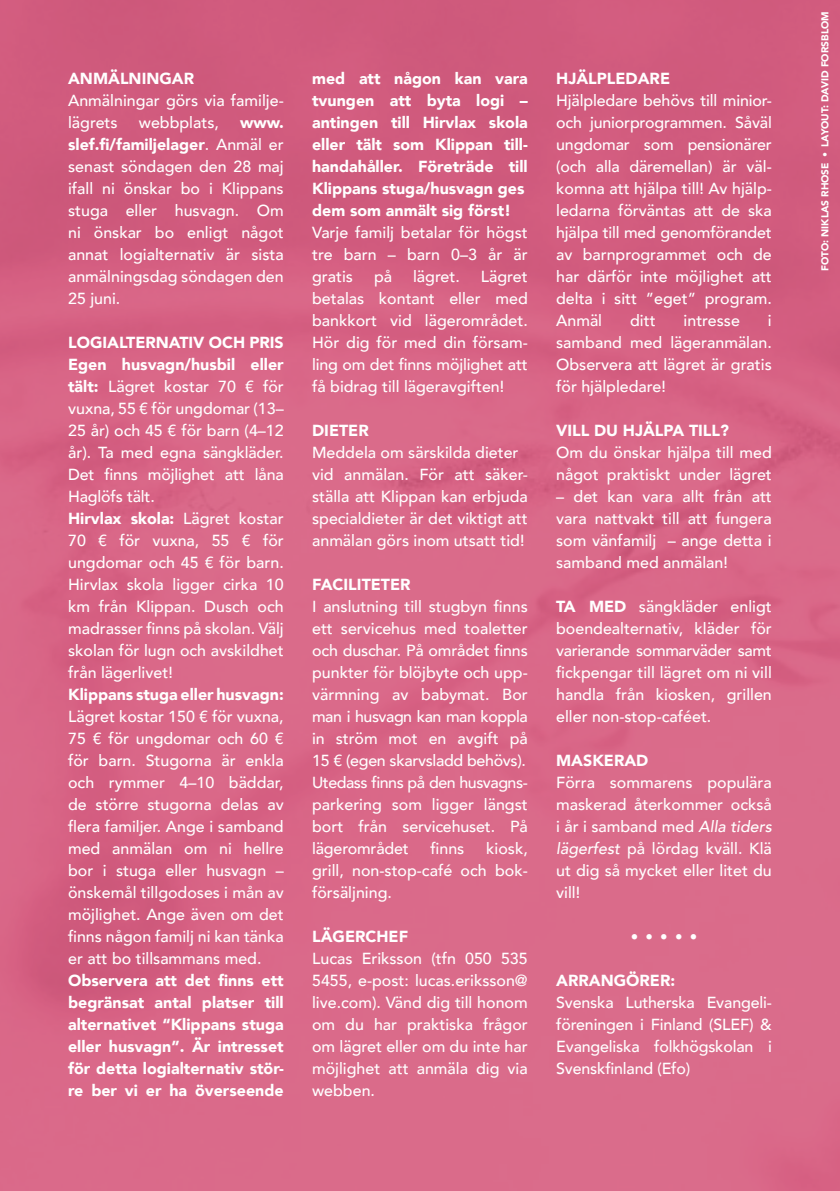
<style>
.page{position:relative;width:840px;height:1191px;background:#fff}
.page>*{position:absolute;margin:0;border:0;box-sizing:border-box;transform-origin:0 0}
.t1{font:500 16px/22px "Avenir";color:#fff;text-align:justify}
.t2{font:900 16px/22px "Avenir";color:#fff;text-align:justify}
.t3{font:900 15px "Avenir";color:#fff}
.t4{font:900 10px "Avenir";color:#fff}
.s1{font-weight:900}
.s2{font-style:italic}
</style>
<div class="page">
<div style="left:0;top:0;width:839px;height:1191px;background:linear-gradient(to right,#d66284,#d86687)"></div>
<p class="t2" style="left:68px;top:67px;width:73px">AN MÄLNINGAR</p>
<p class="t1" style="left:68px;top:89px;width:217px">Anmälningar görs via familje&shy;lägrets</p>
<p class="t1" style="left:139px;top:111px;width:81px">webbplats,</p>
<p class="t1" style="left:68px;top:111px;width:217px;text-indent:172px"><span class="s1">www. slef.fi/familjelager</span>. Anmäl er senast söndagen den 28 maj ifall ni önskar bo i Klippans stuga eller husvagn. Om ni önskar bo enligt något annat logialternativ är sista anmälningsdag söndagen den 25 juni.</p>
<p class="t2" style="left:68px;top:331px;width:21px">LOGIA</p>
<p class="t2" style="left:119px;top:331px;width:18px">LTERNATIV</p>
<p class="t1" style="left:68px;top:331px;width:217px;text-align:left;text-indent:140px"><span class="s1">OCH PRIS<br>Egen husvagn/husbil eller tält:</span> Lägret kostar 70 € för vuxna, 55 € för ungdomar (13–<br>25 år) och 45 € för barn (4–12 år). Ta med egna sängkläder.<br>Det finns möjlighet att låna<br>Haglöfs tält.<br><span class="s1">Hirvlax skola:</span> Lägret kostar<br>70 € för vuxna, 55 € för ungdomar och 45 € för barn.<br>Hirvlax skola ligger cirka 10 km från Klippan. Dusch och madrasser finns på skolan. Välj skolan för lugn och avskildhet från lägerlivet!</p>
<p class="t2" style="left:68px;top:683px;width:217px">Klippans stuga eller husvagn:</p>
<p class="t1" style="left:68px;top:705px;width:217px">Lägret kostar 150 € för vuxna, 75 € för ungdomar och 60 € för barn. Stugorna är enkla och rymmer 4–10 bäddar, de större stugorna delas av flera familjer. Ange i samband med anmälan om ni hellre bor i stuga eller husvagn – önskemål tillgodoses i mån av möjlighet. Ange även om det finns någon familj ni kan tänka er att bo tillsammans med.</p>
<p class="t2" style="left:68px;top:969px;width:217px">Observera att det finns ett begränsat antal platser till alternativet “Klippans stuga eller husvagn”. Är intresset för detta logialternativ stör&shy;re ber vi er ha överseende</p>
<p class="t2" style="left:312px;top:67px;width:217px;text-align:left">med att någon kan vara tvungen att byta logi – antingen till Hirvlax skola eller tält som Klippan till&shy;handahåller. Företräde till<br>Klippans stuga/husvagn ges dem som anmält sig först!</p>
<p class="t1" style="left:312px;top:221px;width:217px">Varje familj betalar för högst tre barn – barn 0–3 år är gratis</p>
<p class="t1" style="left:374px;top:265px;width:20px">på</p>
<p class="t1" style="left:413px;top:265px;width:48px">lägret.</p>
<p class="t1" style="left:312px;top:265px;width:217px;text-indent:169px">Lägret betalas kontant eller med bankkort vid lägerområdet.<br>Hör dig för med din försam&shy;ling om det finns möjlighet att få bidrag till lägeravgiften!</p>
<p class="t2" style="left:312px;top:419px;width:11px">DIETER</p>
<p class="t1" style="left:312px;top:441px;width:217px;text-align:left">Meddela om särskilda dieter vid anmälan. För att säker&shy;ställa att Klippan kan erbjuda specialdieter är det viktigt att anmälan görs inom utsatt tid!</p>
<p class="t2" style="left:312px;top:573px;width:55px">FACILITETER</p>
<p class="t1" style="left:312px;top:595px;width:217px">I anslutning till stugbyn finns ett servicehus med toaletter och duschar. På området finns punkter för blöjbyte och upp&shy;värmning av babymat. Bor man i husvagn kan man koppla in ström mot en avgift på 15 € (egen skarvsladd behövs).<br>Utedass finns på den husvagns&shy;parkering som ligger längst bort från servicehuset. På lägerområdet</p>
<p class="t1" style="left:430px;top:837px;width:35px">finns</p>
<p class="t1" style="left:312px;top:837px;width:217px;text-indent:174px">kiosk, grill, non-stop-café och bok&shy;försäljning.</p>
<p class="t2" style="left:312px;top:925px;width:21px">LÄGER</p>
<p class="t2" style="left:365px;top:925px;width:22px">CHEF</p>
<p class="t1" style="left:312px;top:947px;width:217px">Lucas Eriksson (tfn 050 535<br>5455, e-post: lucas.eriksson@ live.com). Vänd dig till honom om du har praktiska frågor om lägret eller om du inte har möjlighet att anmäla dig via webben.</p>
<p class="t2" style="left:556px;top:67px;width:71px">HJÄLPLEDARE</p>
<p class="t1" style="left:556px;top:89px;width:217px">Hjälpledare behövs till minior&shy;och juniorprogrammen. Såväl ungdomar som pensionärer (och alla däremellan) är väl&shy;komna att hjälpa till! Av hjälp&shy;ledarna förväntas att de ska hjälpa till med genomförandet av barnprogrammet och de har därför inte möjlighet att delta i sitt ”eget” program.<br>Anmäl</p>
<p class="t1" style="left:629px;top:309px;width:27px">ditt</p>
<p class="t1" style="left:683px;top:309px;width:58px">intresse</p>
<p class="t1" style="left:556px;top:309px;width:217px;text-indent:212px">i samband med lägeranmälan.<br>Observera att lägret är gratis för hjälpledare!</p>
<p class="t2" style="left:556px;top:419px;width:174px">VI LL DU HJÄLPA TI LL?</p>
<p class="t1" style="left:556px;top:441px;width:217px">Om du önskar hjälpa till med något praktiskt under lägret</p>
<p class="t1" style="left:556px;top:485px;width:217px">– det kan vara allt från att vara nattvakt till att fungera som vänfamilj – ange detta i samband med anmälan!</p>
<p class="t2" style="left:556px;top:595px;width:11px">TA</p>
<p class="t2" style="left:588px;top:595px;width:27px">MED</p>
<p class="t1" style="left:556px;top:595px;width:217px;text-indent:83px">sängkläder enligt boendealternativ, kläder för varierande sommarväder samt fickpengar till lägret om ni vill handla från kiosken, grillen eller non-stop-caféet.</p>
<p class="t2" style="left:556px;top:749px;width:28px">MASKERAD</p>
<p class="t1" style="left:556px;top:771px;width:217px">Förra sommarens populära maskerad återkommer också i år i samband med <span class="s2">Alla tiders lägerfest</span> på lördag kväll. Klä ut dig så mycket eller litet du vill!</p>
<p class="t3" style="left:630px;top:924px;width:68px">• • • • •</p>
<p class="t2" style="left:556px;top:969px;width:120px">arrangörer:</p>
<p class="t1" style="left:556px;top:991px;width:217px">Svenska Lutherska Evangeli&shy;föreningen i Finland (SLEF) &amp; Evangeliska folkhögskolan i Svenskfinland (Efo)</p>
<p class="t4" style="left:816px;top:271px;width:261px;rotate:-90deg">foto: niklas rhose • Layout: DavidForsblom</p>
</div>
